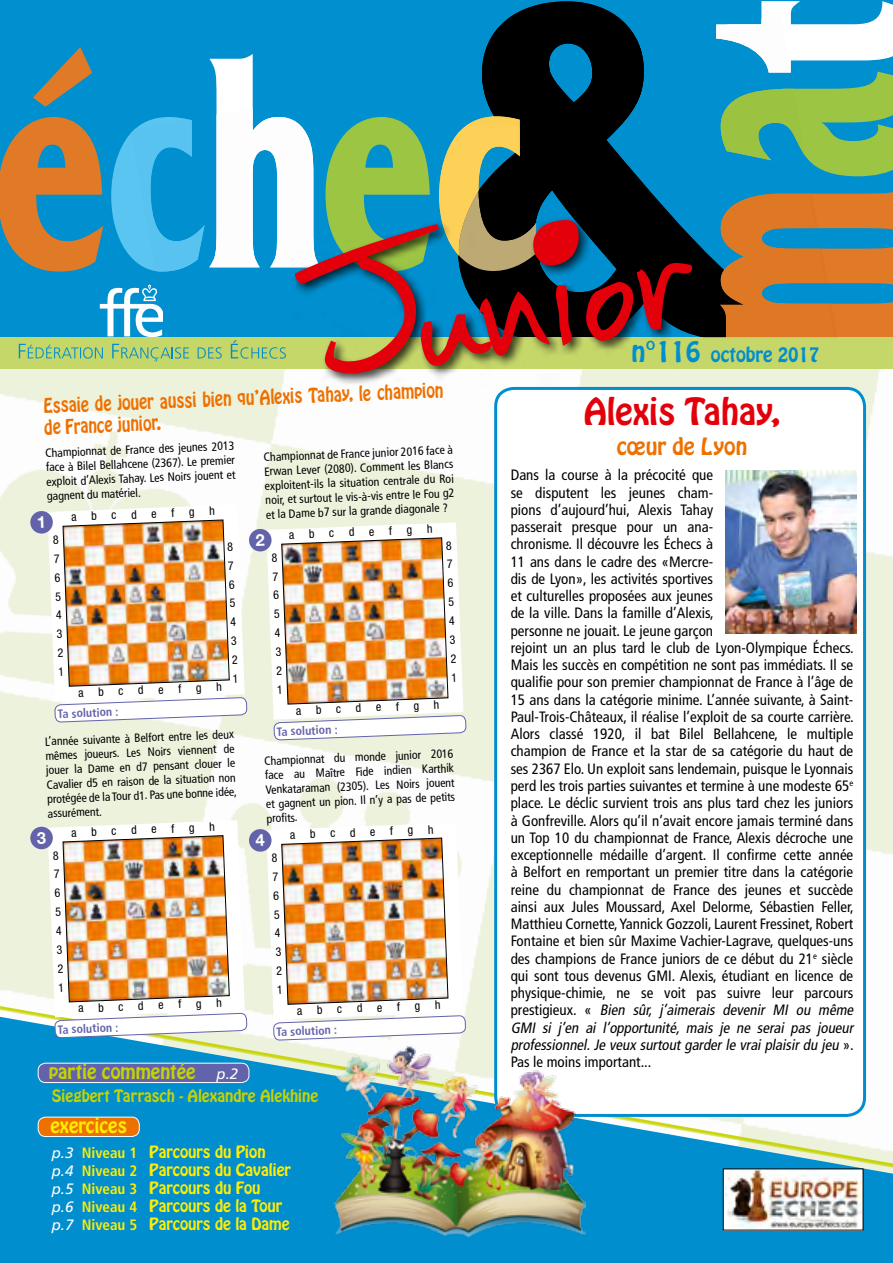
<style>
.page{position:relative;width:893px;height:1263px;background:#fff}
.page>*{position:absolute;margin:0;border:0;box-sizing:border-box;transform-origin:0 0}
.t1{font:33px "Hobo Std";color:#e3000b}
.t2{font:21px "Hobo Std";color:#ee7100}
.t3{font:18px/22.2px "Hobo Std";color:#ee7100;scale:.86 1}
.t4{font:18px "Hobo Std";color:#c7d300}
.t5{font:18px "Hobo Std";color:#008ecf}
.t6{font:18px "Hobo Std";color:#ffed00}
.t7{font:condensed 15px/17.2px "Frutiger";color:#000}
.t8{font:15px/18px "Hobo Std";color:#ffed00}
.t9{font:15px "Hobo Std";color:#c7d300}
.t10{font:condensed 12px/14.4px "Frutiger";color:#000;text-align:justify}
.t11{font:condensed 12px/18.9px "Helvetica Neue LT Std";color:#000;text-align:justify}
.t12{font:700 condensed 12px "Frutiger";color:#6363ab}
.s1{font-family:"Frutiger";font-style:italic;font-size:15px;color:#fff}
.s2{font-family:"Frutiger";font-style:italic;color:#fff}
.s3{font-family:"Frutiger";font-weight:700;font-stretch:condensed}
.s4{font-size:25.5px}
.s5{font-style:italic}
</style>
<div class="page">
<img style="left:0;top:368px;width:893px;height:627px">
<div style="left:0;top:0;width:893px;height:338px;background:#008fcf"></div>
<svg style="left:489px;top:1px;width:149px;height:40px;fill:#000"></svg>
<svg style="left:771px;top:192px;width:122px;height:145px"></svg>
<div style="left:0;top:337px;width:893px;height:31px;background:#c6d76a"></div>
<img style="left:486px;top:41px;width:234px;height:296px">
<img style="left:720px;top:194px;width:117px;height:143px">
<svg style="left:716px;top:1px;width:177px;height:175px"></svg>
<div style="left:291px;top:217px;width:413px;height:169px;background:#000;opacity:.75"></div>
<svg style="left:0;top:47px;width:579px;height:326px"></svg>
<svg style="left:586px;top:263px;width:106px;height:78px"></svg>
<svg style="left:0;top:1017px;width:893px;height:246px;background:#259dd0"></svg>
<div style="left:38px;top:1117px;width:101px;height:19px;background:#ee7100;border-radius:7px"></div>
<div style="left:38px;top:1117px;width:101px;height:20px;border:1px solid #fff;border-radius:7px"></div>
<div style="left:38px;top:1063px;width:211px;height:19px;background:#6363ab;border-radius:7px"></div>
<div style="left:38px;top:1063px;width:211px;height:20px;border:1px solid #fff;border-radius:7px"></div>
<img style="left:725px;top:1171px;width:136px;height:57px">
<div style="left:30px;top:511px;width:23px;height:23px;background:#6363ab;border-radius:50%"></div>
<div style="left:30px;top:826px;width:23px;height:23px;background:#6363ab;border-radius:50%"></div>
<div style="left:249px;top:529px;width:23px;height:23px;background:#6363ab;border-radius:50%"></div>
<div style="left:496px;top:388px;width:368px;height:727px;background:#fff;border-radius:18px"></div>
<div style="left:494px;top:387px;width:372px;height:730px;border:3px solid #008ecf;border-radius:18px"></div>
<img style="left:726px;top:471px;width:130px;height:162px">
<img style="left:334px;top:1016px;width:252px;height:247px">
<div style="left:249px;top:829px;width:23px;height:23px;background:#6363ab;border-radius:50%"></div>
<img style="left:38px;top:504px;width:209px;height:218px">
<img style="left:37px;top:820px;width:210px;height:218px">
<img style="left:256px;top:522px;width:210px;height:218px">
<img style="left:256px;top:823px;width:210px;height:217px">
<p class="t3" style="left:43px;top:394px;width:467px;rotate:-2deg">Essaie de jouer aussi bien qu’Alexis Tahay, le champion de France junior.</p>
<p class="t10" style="left:45px;top:445px;width:191px;rotate:-2deg">Championnat de France des jeunes 2013 face à Bilel Bellahcene (2367). Le premier exploit d’Alexis Tahay. Les Noirs jouent et gagnent du matériel.</p>
<p class="t11" style="left:71px;top:507px;width:145px;rotate:-2deg">a b c d e f g h</p>
<p class="t10" style="left:263px;top:449px;width:191px;rotate:-2deg">Championnat de France junior 2016 face à Erwan Lever (2080). Comment les Blancs exploitent-ils la situation centrale du Roi noir, et surtout le vis-à-vis entre le Fou g2 et la Dame b7 sur la grande diagonale ?</p>
<p class="t11" style="left:53px;top:530px;width:8px;rotate:-2deg">8<br>7<br>6<br>5<br>4<br>3<br>2<br>1</p>
<p class="t11" style="left:227px;top:537px;width:8px;rotate:-2deg">8<br>7<br>6<br>5<br>4<br>3<br>2<br>1</p>
<p class="t12" style="left:57px;top:707px;width:62px;rotate:-2deg">Ta solution :</p>
<p class="t11" style="left:78px;top:683px;width:145px;rotate:-2deg">a b c d e f g h</p>
<p class="t11" style="left:289px;top:525px;width:145px;rotate:-2deg">a b c d e f g h</p>
<p class="t11" style="left:271px;top:548px;width:8px;rotate:-2deg">8<br>7<br>6<br>5<br>4<br>3<br>2<br>1</p>
<p class="t11" style="left:446px;top:536px;width:8px;rotate:-2deg">8<br>7<br>6<br>5<br>4<br>3<br>2<br>1</p>
<p class="t11" style="left:296px;top:700px;width:145px;rotate:-2deg">a b c d e f g h</p>
<p class="t10" style="left:45px;top:734px;width:191px;rotate:-2deg">L’année suivante à Belfort entre les deux mêmes joueurs. Les Noirs viennent de jouer la Dame en d7 pensant clouer le Cavalier d5 en raison de la situation non protégée de la Tour d1. Pas une bonne idée, assurément.</p>
<p class="t11" style="left:71px;top:822px;width:145px;rotate:-2deg">a b c d e f g h</p>
<p class="t12" style="left:277px;top:724px;width:62px;rotate:-2deg">Ta solution :</p>
<p class="t10" style="left:264px;top:753px;width:191px;rotate:-2deg">Championnat du monde junior 2016 face au Maître Fide indien Karthik Venkataraman (2305). Les Noirs jouent et gagnent un pion. Il n’y a pas de petits profi ts.</p>
<p class="t11" style="left:290px;top:825px;width:145px;rotate:-2deg">a b c d e f g h</p>
<p class="t11" style="left:53px;top:846px;width:8px;rotate:-2deg">8<br>7<br>6<br>5<br>4<br>3<br>2<br>1</p>
<p class="t11" style="left:271px;top:848px;width:8px;rotate:-2deg">8<br>7<br>6<br>5<br>4<br>3<br>2<br>1</p>
<p class="t11" style="left:78px;top:998px;width:145px;rotate:-2deg">a b c d e f g h</p>
<p class="t11" style="left:297px;top:1001px;width:145px;rotate:-2deg">a b c d e f g h</p>
<p class="t12" style="left:57px;top:1022px;width:62px;rotate:-2deg">Ta solution :</p>
<p class="t12" style="left:276px;top:1025px;width:62px;rotate:-2deg">Ta solution :</p>
<p class="t4" style="left:49px;top:1059px;width:191px">partie commentée <span class="s1">p.2</span></p>
<p class="t9" style="left:52px;top:1085px;width:268px">Siegbert Tarrasch - Alexandre Alekhine</p>
<p class="t6" style="left:50px;top:1113px;width:78px">exercices</p>
<p class="t8" style="left:52px;top:1143px;width:241px"><span class="s2">p.3</span> <span class="s3">Niveau 1</span> Parcours du Pion <span class="s2">p.4</span> <span class="s3">Niveau 2</span> Parcours du Cavalier <span class="s2">p.5</span> <span class="s3">Niveau 3</span> Parcours du Fou<br><span class="s2">p.6</span> <span class="s3">Niveau 4</span> Parcours de la Tour <span class="s2">p.7</span> <span class="s3">Niveau 5</span> Parcours de la Dame</p>
<p class="t5" style="left:631px;top:343px;width:189px"><span class="s4">n°116</span> octobre 2017</p>
<h1 class="t1" style="left:584px;top:388px;width:198px">Alexis Tahay,</h1>
<h2 class="t2" style="left:617px;top:432px;width:132px">cœur de Lyon</h2>
<p class="t7" style="left:511px;top:467px;width:347px">Dans la course à la précocité que<br>se disputent les jeunes cham-<br>pions d’aujourd’hui, Alexis Tahay<br>passerait presque pour un ana-<br>chronisme. Il découvre les Échecs à<br>11 ans dans le cadre des «Mercre-<br>dis de Lyon», les activités sportives<br>et culturelles proposées aux jeunes<br>de la ville. Dans la famille d’Alexis,<br>personne ne jouait. Le jeune garçon<br>rejoint un an plus tard le club de Lyon-Olympique Échecs.<br>Mais les succès en compétition ne sont pas immédiats. Il se qualifie pour son premier championnat de France à l’âge de 15 ans dans la catégorie minime. L’année suivante, à Saint-Paul-Trois-Châteaux, il réalise l’exploit de sa courte carrière.<br>Alors classé 1920, il bat Bilel Bellahcene, le multiple champion de France et la star de sa catégorie du haut de ses 2367 Elo. Un exploit sans lendemain, puisque le Lyonnais perd les trois parties suivantes et termine à une modeste 65<sup>e </sup>place. Le déclic survient trois ans plus tard chez les juniors à Gonfreville. Alors qu’il n’avait encore jamais terminé dans un Top 10 du championnat de France, Alexis décroche une exceptionnelle médaille d’argent. Il confirme cette année à Belfort en remportant un premier titre dans la catégorie reine du championnat de France des jeunes et succède ainsi aux Jules Moussard, Axel Delorme, Sébastien Feller, Matthieu Cornette, Yannick Gozzoli, Laurent Fressinet, Robert Fontaine et bien sûr Maxime Vachier-Lagrave, quelques-uns des champions de France juniors de ce début du 21<sup>e</sup> siècle qui sont tous devenus GMI. Alexis, étudiant en licence de physique-chimie, ne se voit pas suivre leur parcours p r e s t i g i e u x . « <span class="s5">Bien sûr, j ’aimerais devenir MI ou même GMI si j ’en ai l’opportunité, mais je ne serai pas joueur professionnel.Je veux surtout garder le vrai plaisir du jeu</span> » .<br>Pas le moins important...</p>
</div>
